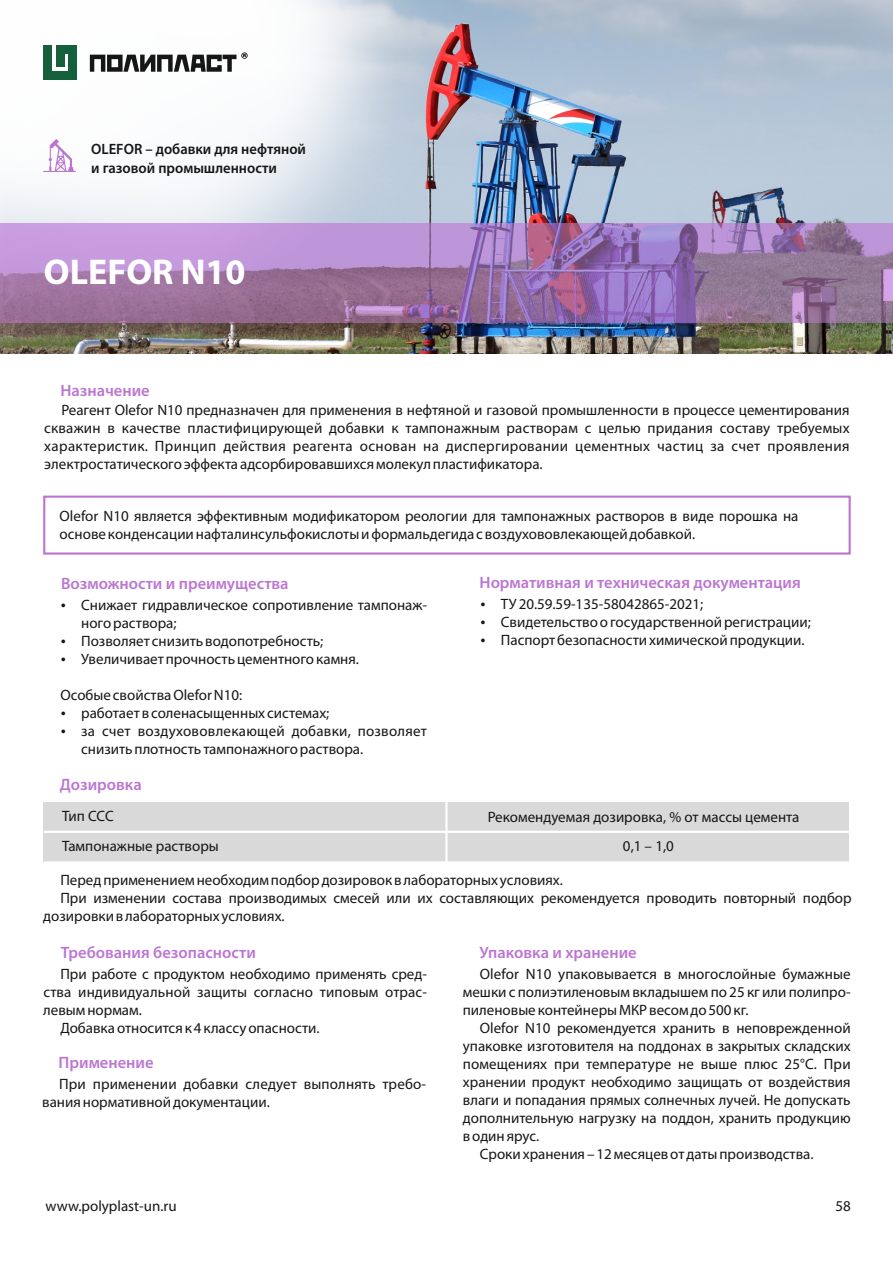
<style>
.page{position:relative;width:893px;height:1263px;background:#fff}
.page>*{position:absolute;margin:0;border:0;box-sizing:border-box;transform-origin:0 0}
.t1{font:700 36px "Myriad Pro";color:#fff}
.t2{font:600 16.5px "Myriad Pro";color:#bc76d2}
.t3{font:15px/18px "Myriad Pro";color:#151616}
.t4{font:600 15px/18.3px "Myriad Pro";color:#151616}
</style>
<div class="page">
<img style="left:510px;top:0;width:383px;height:353px">
<img style="left:0;top:0;width:510px;height:353px">
<img style="left:510px;top:223px;width:383px;height:99px">
<img style="left:0;top:223px;width:510px;height:99px">
<div style="left:43px;top:496px;width:808px;height:59px;border:2px solid #bc76d2"></div>
<div style="left:43px;top:71px;width:25px;height:9px;background:#155f3d"></div>
<div style="left:56px;top:54px;width:9px;height:13px;background:#155f3d"></div>
<div style="left:43px;top:45px;width:8px;height:26px;background:#155f3d"></div>
<div style="left:69px;top:54px;width:8px;height:26px;background:#155f3d"></div>
<div style="left:56px;top:45px;width:21px;height:9px;background:#155f3d"></div>
<svg style="left:90px;top:53px;width:157px;height:19px"></svg>
<svg style="left:43px;top:802px;width:806px;height:61px;background:#dbdbdc"></svg>
<svg style="left:43px;top:139px;width:33px;height:33px"></svg>
<p class="t4" style="left:91px;top:141px;width:216px">OLEFOR – добавки для нефтяной и газовой промышленности</p>
<h1 class="t1" style="left:44px;top:257px;width:203px">OLEFOR N10</h1>
<p class="t2" style="left:61px;top:384px;width:91px">Назначение</p>
<p class="t3" style="left:44px;top:402px;width:807px;text-align:justify;text-indent:17px">Реагент Olefor N10 предназначен для применения в нефтяной и газовой промышленности в процессе цементирования скважин в качестве пластифицирующей добавки к тампонажным растворам с целью придания составу требуемых характеристик. Принцип действия реагента основан на диспергировании цементных частиц за счет проявления электростатического эффекта адсорбировавшихся молекул пластификатора.</p>
<p class="t3" style="left:60px;top:508px;width:740px">Olefor N10 является эффективным модификатором реологии для тампонажных растворов в виде порошка на основе конденсации нафталинсульфокислоты и формальдегида с воздухововлекающей добавкой.</p>
<p class="t2" style="left:61px;top:577px;width:229px">Возможности и преимущества</p>
<p class="t3" style="left:81px;top:597px;width:347px">Снижает гидравлическое сопротивление тампонаж&shy;ного раствора;<br>Позволяет снизить водопотребность;<br>Увеличивает прочность цементного камня.</p>
<p class="t3" style="left:81px;top:687px;width:347px;text-indent:-21px">Особые свойства Olefor N10:<br>работает в соленасыщенных системах;<br>за счет воздухововлекающей добавки, позволяет снизить плотность тампонажного раствора.</p>
<p class="t2" style="left:60px;top:778px;width:83px">Дозировка</p>
<p class="t2" style="left:480px;top:576px;width:323px">Нормативная и техническая документация</p>
<p class="t3" style="left:501px;top:597px;width:311px">ТУ 20.59.59-135-58042865-2021;<br>Свидетельство о государственной регистрации;<br>Паспорт безопасности химической продукции.</p>
<p class="t3" style="left:62px;top:808px;width:53px">Тип ССС</p>
<p class="t3" style="left:623px;top:804px;width:178px;line-height:29.1px;text-indent:-135px">Рекомендуемая дозировка, % от массы цемента<br>0,1 – 1,0</p>
<p class="t3" style="left:62px;top:838px;width:158px">Тампонажные растворы</p>
<p class="t3" style="left:60px;top:872px;width:504px">Перед применением необходим подбор дозировок в лабораторных условиях.</p>
<p class="t3" style="left:60px;top:890px;width:793px">При изменении состава производимых смесей или их составляющих рекомендуется проводить повторный подбор</p>
<p class="t3" style="left:43px;top:908px;width:243px">дозировки в лабораторных условиях.</p>
<p class="t2" style="left:61px;top:946px;width:196px">Требования безопасности</p>
<p class="t3" style="left:60px;top:966px;width:368px">При работе с продуктом необходимо применять сред-</p>
<p class="t3" style="left:43px;top:984px;width:385px">ства индивидуальной защиты согласно типовым отрас-</p>
<p class="t3" style="left:43px;top:1002px;width:100px">левым нормам.</p>
<p class="t3" style="left:60px;top:1020px;width:261px">Добавка относится к 4 классу опасности.</p>
<p class="t2" style="left:59px;top:1056px;width:97px">Применение</p>
<p class="t3" style="left:42px;top:1076px;width:385px;text-indent:17px">При применении добавки следует выполнять требо&shy;вания нормативной документации.</p>
<p class="t2" style="left:479px;top:946px;width:159px">Упаковка и хранение</p>
<p class="t3" style="left:463px;top:966px;width:389px;text-align:justify;text-indent:17px">Olefor N10 упаковывается в многослойные бумажные мешки с полиэтиленовым вкладышем по 25 кг или полипро&shy;пиленовые контейнеры МКР весом до 500 кг.</p>
<p class="t3" style="left:480px;top:1020px;width:372px">Olefor N10 рекомендуется хранить в неповрежденной</p>
<p class="t3" style="left:463px;top:1038px;width:389px">упаковке изготовителя на поддонах в закрытых складских</p>
<p class="t3" style="left:463px;top:1056px;width:389px">помещениях при температуре не выше плюс 25°С. При</p>
<p class="t3" style="left:463px;top:1074px;width:389px">хранении продукт необходимо защищать от воздействия</p>
<p class="t3" style="left:463px;top:1092px;width:389px">влаги и попадания прямых солнечных лучей. Не допускать</p>
<p class="t3" style="left:463px;top:1110px;width:389px">дополнительную нагрузку на поддон, хранить продукцию</p>
<p class="t3" style="left:463px;top:1128px;width:78px">в один ярус.</p>
<p class="t3" style="left:480px;top:1146px;width:335px">Сроки хранения – 12 месяцев от даты производства.</p>
<p class="t3" style="left:46px;top:1198px;width:133px">www.polyplast-un.ru</p>
<p class="t3" style="left:836px;top:1198px;width:17px">58</p>
</div>
